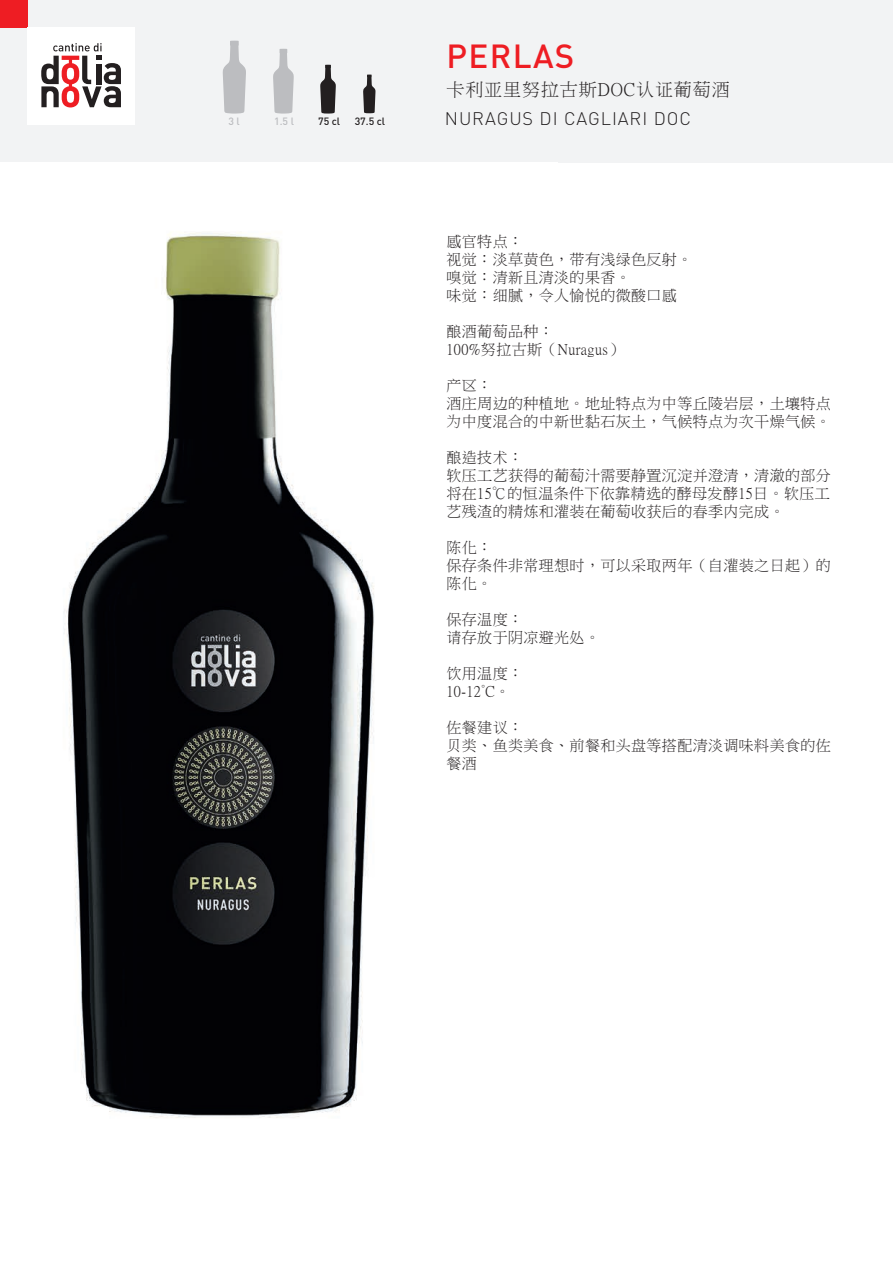
<style>
.page{position:relative;width:893px;height:1263px;background:#fff}
.page>*{position:absolute;margin:0;border:0;box-sizing:border-box;transform-origin:0 0}
.t1{font:500 33px "DIN Pro";letter-spacing:.04em;color:#ee1d23}
.t2{font:300 18px "DIN Pro";letter-spacing:.05em;color:#231f20}
.t3{font:18px "P Ming Li U";letter-spacing:.05em;color:#231f20}
.t4{font:15px/18px "P Ming Li U";letter-spacing:.025em;color:#231f20}
.t5{font:500 10.5px "DIN Pro";color:#231f20}
.t6{font:500 10.5px "DIN Pro";color:#bcbdc0}
</style>
<div class="page">
<div style="left:0;top:0;width:893px;height:162px;background:#f2f3f4"></div>
<div style="left:0;top:0;width:27px;height:27px;background:#ee1d23"></div>
<div style="left:27px;top:27px;width:108px;height:98px;background:#fff"></div>
<svg style="left:41px;top:43px;width:80px;height:64px"></svg>
<img style="left:63px;top:232px;width:311px;height:886px">
<svg style="left:320px;top:65px;width:16px;height:49px"></svg>
<svg style="left:273px;top:49px;width:21px;height:65px"></svg>
<svg style="left:223px;top:41px;width:23px;height:73px"></svg>
<svg style="left:363px;top:75px;width:12px;height:38px"></svg>
<p class="t6" style="left:229px;top:114px;width:13px">3 l</p>
<p class="t6" style="left:274px;top:114px;width:21px">1,5 l</p>
<p class="t5" style="left:318px;top:114px;width:24px">75 cl</p>
<p class="t5" style="left:355px;top:114px;width:32px">37,5 cl</p>
<h1 class="t1" style="left:446px;top:34px;width:129px">PERLAS</h1>
<p class="t3" style="left:446px;top:80px;width:285px">卡利亚里努拉古斯DOC认证葡萄酒</p>
<p class="t2" style="left:445px;top:106px;width:248px">NURAGUS DI CAGLIARI DOC</p>
<p class="t4" style="left:446px;top:233px;width:247px">感官特点：<br>视觉：淡草黄色，带有浅绿色反射。嗅觉：清新且清淡的果香。<br>味觉：细腻，令人愉悦的微酸口感</p>
<p class="t4" style="left:446px;top:323px;width:178px">酿酒葡萄品种：<br>100%努拉古斯（Nuragus）</p>
<p class="t4" style="left:446px;top:377px;width:386px">产区：<br>酒庄周边的种植地。地址特点为中等丘陵岩层，土壤特点为中度混合的中新世黏石灰土，气候特点为次干燥气候。</p>
<p class="t4" style="left:446px;top:449px;width:386px">酿造技术：<br>软压工艺获得的葡萄汁需要静置沉淀并澄清，清澈的部分将在15℃的恒温条件下依靠精选的酵母发酵15日。软压工艺残渣的精炼和灌装在葡萄收获后的春季内完成。</p>
<p class="t4" style="left:446px;top:539px;width:386px">陈化：<br>保存条件非常理想时，可以采取两年（自灌装之日起）的陈化。</p>
<p class="t4" style="left:446px;top:611px;width:155px">保存温度：<br>请存放于阴凉避光处。</p>
<p class="t4" style="left:446px;top:665px;width:78px">饮用温度：<br>10-12°C。</p>
<p class="t4" style="left:446px;top:719px;width:386px">佐餐建议：<br>贝类、鱼类美食、前餐和头盘等搭配清淡调味料美食的佐餐酒</p>
</div>
